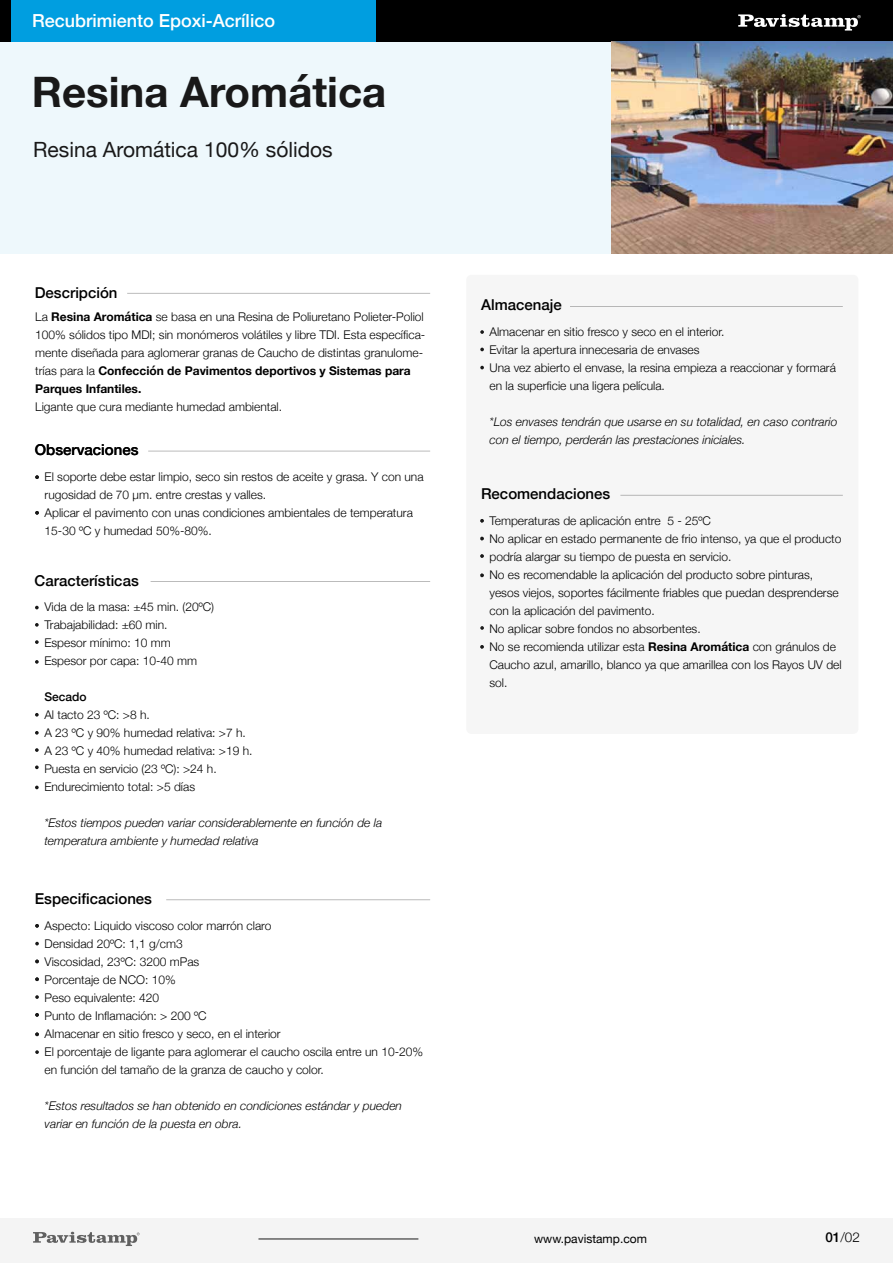
<style>
.page{position:relative;width:893px;height:1263px;background:#fff}
.page>*{position:absolute;margin:0;border:0;box-sizing:border-box;transform-origin:0 0}
.t1{font:700 42px "Helvetica Neue";color:#191919}
.t2{font:21px "Helvetica Neue";color:#191919}
.t3{font:500 18px "Helvetica Neue";color:#fff}
.t4{font:500 15px "Helvetica Neue";color:#000}
.t5{font:300 13.5px "Helvetica Neue";color:#000}
.t6{font:300 12px/18px "Helvetica Neue";color:#000}
.t7{font:italic 300 12px/18px "Helvetica Neue";color:#000}
.t8{font:12px "Helvetica Neue";color:#000}
.t9{font:500 12px "Helvetica Neue";color:#000}
.s1{font-weight:700}
.s2{font-weight:500}
</style>
<div class="page">
<div style="left:0;top:1218px;width:893px;height:45px;background:#f4f4f4"></div>
<div style="left:466px;top:275px;width:392px;height:459px;background:#f4f4f4;border-radius:5px"></div>
<div style="left:0;top:41px;width:615px;height:212px;background:#eef8fc"></div>
<div style="left:0;top:0;width:376px;height:41px;background:#009ee0"></div>
<div style="left:376px;top:0;width:517px;height:41px;background:#000"></div>
<svg style="left:738px;top:14px;width:123px;height:17px"></svg>
<div style="left:0;top:0;width:11px;height:41px;background:#000"></div>
<hr style="left:127px;top:293px;width:303px;height:1px;background:#191919">
<hr style="left:570px;top:306px;width:273px;height:1px;background:#191919">
<svg style="left:480px;top:330px;width:4px;height:4px"></svg>
<svg style="left:480px;top:348px;width:4px;height:3px"></svg>
<svg style="left:480px;top:366px;width:4px;height:3px"></svg>
<hr style="left:620px;top:495px;width:223px;height:1px;background:#191919">
<svg style="left:480px;top:519px;width:4px;height:4px"></svg>
<svg style="left:480px;top:537px;width:4px;height:3px"></svg>
<svg style="left:480px;top:554px;width:4px;height:4px"></svg>
<svg style="left:480px;top:573px;width:4px;height:4px"></svg>
<svg style="left:480px;top:626px;width:4px;height:4px"></svg>
<svg style="left:480px;top:645px;width:4px;height:4px"></svg>
<hr style="left:148px;top:451px;width:282px;height:1px;background:#191919">
<svg style="left:35px;top:475px;width:4px;height:4px"></svg>
<svg style="left:35px;top:511px;width:4px;height:4px"></svg>
<hr style="left:166px;top:899px;width:264px;height:1px;background:#191919">
<svg style="left:35px;top:924px;width:4px;height:4px"></svg>
<svg style="left:35px;top:959px;width:4px;height:4px"></svg>
<svg style="left:35px;top:942px;width:4px;height:3px"></svg>
<svg style="left:35px;top:977px;width:4px;height:4px"></svg>
<svg style="left:35px;top:1013px;width:4px;height:4px"></svg>
<svg style="left:35px;top:995px;width:4px;height:4px"></svg>
<svg style="left:35px;top:1032px;width:4px;height:4px"></svg>
<svg style="left:35px;top:1050px;width:4px;height:4px"></svg>
<hr style="left:151px;top:581px;width:279px;height:1px;background:#191919">
<svg style="left:35px;top:606px;width:4px;height:3px"></svg>
<svg style="left:35px;top:623px;width:4px;height:4px"></svg>
<svg style="left:35px;top:640px;width:4px;height:4px"></svg>
<svg style="left:35px;top:660px;width:4px;height:4px"></svg>
<svg style="left:35px;top:713px;width:4px;height:4px"></svg>
<svg style="left:35px;top:731px;width:4px;height:4px"></svg>
<svg style="left:35px;top:748px;width:4px;height:4px"></svg>
<svg style="left:35px;top:765px;width:4px;height:4px"></svg>
<svg style="left:35px;top:786px;width:4px;height:3px"></svg>
<svg style="left:33px;top:1232px;width:107px;height:14px"></svg>
<hr style="left:258px;top:1239px;width:160px;height:1px;background:#191919">
<img style="left:611px;top:41px;width:282px;height:212px">
<h3 class="t3" style="left:32px;top:6px;width:244px">Recubrimiento Epoxi-Acrílico</h3>
<h1 class="t1" style="left:32px;top:59px;width:356px">Resina Aromática</h1>
<h2 class="t2" style="left:33px;top:135px;width:301px">Resina Aromática 100% sólidos</h2>
<p class="t4" style="left:35px;top:280px;width:84px">Descripción</p>
<p class="t6" style="left:35px;top:307px;width:392px">La <span class="s1">Resina Aromática</span> se basa en una Resina de Poliuretano Polieter-Poliol 100% sólidos tipo MDI; sin monómeros volátiles y libre TDI. Esta específica&shy;mente diseñada para aglomerar granas de Caucho de distintas granulome&shy;trías para la <span class="s1">Confección de Pavimentos deportivos y Sistemas para Parques Infantiles.</span></p>
<p class="t6" style="left:35px;top:397px;width:248px">Ligante que cura mediante humedad ambiental.</p>
<p class="t4" style="left:35px;top:438px;width:105px">Observaciones</p>
<p class="t6" style="left:45px;top:467px;width:381px">El soporte debe estar limpio, seco sin restos de aceite y grasa. Y con una rugosidad de 70 µm. entre crestas y valles.<br>Aplicar el pavimento con unas condiciones ambientales de temperatura 15-30 ºC y humedad 50%-80%.</p>
<p class="t4" style="left:35px;top:568px;width:106px">Características</p>
<p class="t6" style="left:44px;top:597px;width:171px">Vida de la masa: ±45 min. (20ºC)<br>Trabajabilidad: ±60 min.<br>Espesor mínimo: 10 mm<br>Espesor por capa: 10-40 mm</p>
<p class="t9" style="left:44px;top:687px;width:44px">Secado</p>
<p class="t6" style="left:44px;top:705px;width:210px">Al tacto 23 ºC: &gt;8 h.<br>A 23 ºC y 90% humedad relativa: &gt;7 h.<br>A 23 ºC y 40% humedad relativa: &gt;19 h.<br>Puesta en servicio (23 ºC): &gt;24 h.<br>Endurecimiento total: &gt;5 días</p>
<p class="t7" style="left:44px;top:813px;width:339px">*Estos tiempos pueden variar considerablemente en función de la temperatura ambiente y humedad relativa</p>
<p class="t4" style="left:35px;top:886px;width:119px">Especificaciones</p>
<p class="t6" style="left:45px;top:915px;width:380px">Aspecto: Liquido viscoso color marrón claro<br>Densidad 20ºC: 1,1 g/cm3<br>Viscosidad, 23ºC: 3200 mPas<br>Porcentaje de NCO: 10%<br>Peso equivalente: 420<br>Punto de Inflamación: &gt; 200 ºC<br>Almacenar en sitio fresco y seco, en el interior<br>El porcentaje de ligante para aglomerar el caucho oscila entre un 10-20% en función del tamaño de la granza de caucho y color.</p>
<p class="t7" style="left:45px;top:1095px;width:359px">*Estos resultados se han obtenido en condiciones estándar y pueden variar en función de la puesta en obra.</p>
<p class="t4" style="left:481px;top:293px;width:82px">Almacenaje</p>
<p class="t6" style="left:489px;top:322px;width:348px">Almacenar en sitio fresco y seco en el interior.<br>Evitar la apertura innecesaria de envases<br>Una vez abierto el envase, la resina empieza a reaccionar y formará en la superficie una ligera película.</p>
<p class="t7" style="left:489px;top:412px;width:349px">*Los envases tendrán que usarse en su totalidad, en caso contrario con el tiempo, perderán las prestaciones iniciales.</p>
<p class="t4" style="left:481px;top:482px;width:131px">Recomendaciones</p>
<p class="t6" style="left:489px;top:510px;width:354px">Temperaturas de aplicación entre 5 - 25ºC<br>No aplicar en estado permanente de frio intenso, ya que el producto podría alargar su tiempo de puesta en servicio.<br>No es recomendable la aplicación del producto sobre pinturas, yesos viejos, soportes fácilmente friables que puedan desprenderse con la aplicación del pavimento.<br>No aplicar sobre fondos no absorbentes.<br>No se recomienda utilizar esta <span class="s1">Resina Aromática</span> con gránulos de Caucho azul, amarillo, blanco ya que amarillea con los Rayos UV del sol.</p>
<p class="t8" style="left:534px;top:1230px;width:114px">www.pavistamp.com</p>
<p class="t5" style="left:825px;top:1226px;width:36px"><span class="s2">01</span>/02</p>
</div>
